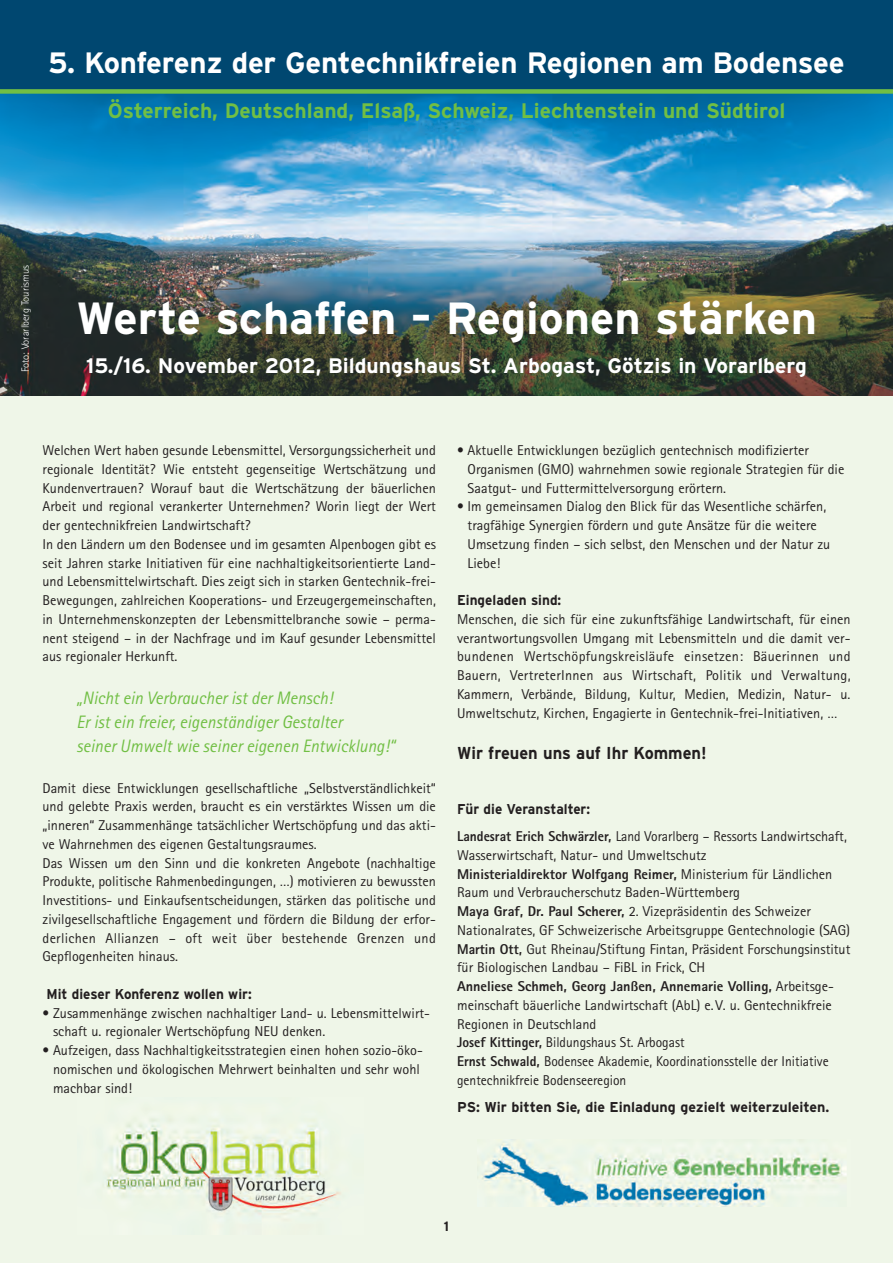
<style>
.page{position:relative;width:893px;height:1263px;background:#fff}
.page>*{position:absolute;margin:0;border:0;box-sizing:border-box;transform-origin:0 0}
.t1{font:700 45px "Interstate";color:#fff}
.t2{font:700 29.4px "Interstate";letter-spacing:-.005em;color:#fff}
.t3{font:700 21px "Interstate";color:#fff}
.t4{font:700 21px "Interstate";color:#71bf44}
.t5{font:italic 18px/24px "Agfa Rotis Sans Serif";color:#71bf44;scale:.95 1}
.t6{font:700 17.25px "Interstate";color:#231f20;scale:.95 1}
.t7{font:14.25px/18.8px "Agfa Rotis Sans Serif";color:#231f20}
.t8{font:14.25px/18.8px "Agfa Rotis Sans Serif";color:#231f20;scale:.95 1}
.t9{font:700 14.25px "Interstate";color:#231f20;scale:.95 1}
.t10{font:700 14.25px "Interstate";color:#231f20}
.t11{font:700 13.5px "Interstate";color:#231f20}
.t12{font:300 10.5px "Agfa Rotis Sans Serif";color:#fff}
.s1{font-weight:800}
</style>
<div class="page">
<div style="left:0;top:0;width:893px;height:393px;background:#004770"></div>
<div style="left:0;top:388px;width:893px;height:875px;background:#eff6e8"></div>
<img style="left:0;top:94px;width:893px;height:302px">
<div style="left:0;top:89px;width:893px;height:5px;background:#71bf44"></div>
<img style="left:106px;top:1119px;width:235px;height:95px">
<img style="left:482px;top:1139px;width:365px;height:67px">
<h2 class="t2" style="left:48px;top:46px;width:798px">5. Konferenz der Gentechnikfreien Regionen am Bodensee</h2>
<h3 class="t4" style="left:108px;top:99px;width:679px">Österreich, Deutschland, Elsaß, Schweiz, Liechtenstein und Südtirol</h3>
<p class="t12" style="left:22px;top:372px;width:109px;rotate:-90deg">Foto: Vorarlberg Tourismus</p>
<h1 class="t1" style="left:76px;top:292px;width:743px">Werte schaffen – Regionen stärken</h1>
<h3 class="t3" style="left:86px;top:353px;width:722px">15./16. November 2012, Bildungshaus St. Arbogast, Götzis in Vorarlberg</h3>
<p class="t7" style="left:43px;top:442px;width:395px">Welchen Wert haben gesunde Lebensmittel, Versorgungssicherheit und regionale Identität? Wie entsteht gegenseitige Wertschätzung und Kundenvertrauen? Worauf baut die Wertschätzung der bäuerlichen Arbeit und regional verankerter Unternehmen? Worin liegt der Wert der gentechnikfreien Landwirtschaft?<br>In den Ländern um den Bodensee und im gesamten Alpenbogen gibt es seit Jahren starke Initiativen für eine nachhaltigkeitsorientierte Land&shy;und Lebensmittelwirtschaft. Dies zeigt sich in starken Gentechnik-frei-Bewegungen, zahlreichen Kooperations- und Erzeugergemeinschaften, in Unternehmenskonzepten der Lebensmittelbranche sowie – perma&shy;nent steigend – in der Nachfrage und im Kauf gesunder Lebensmittel aus regionaler Herkunft.</p>
<p class="t5" style="left:77px;top:688px;width:337px">„Nicht ein Verbraucher ist der Mensch!<br>Er ist ein freier, eigenständiger Gestalter<br>seiner Umwelt wie seiner eigenen Entwicklung!“</p>
<p class="t7" style="left:43px;top:780px;width:395px">Damit diese Entwicklungen gesellschaftliche „Selbstverständlichkeit“ und gelebte Praxis werden, braucht es ein verstärktes Wissen um die „inneren“ Zusammenhänge tatsächlicher Wertschöpfung und das akti&shy;ve Wahrnehmen des eigenen Gestaltungsraumes.<br>Das Wissen um den Sinn und die konkreten Angebote (nachhaltige Produkte, politische Rahmenbedingungen, …) motivieren zu bewussten Investitions- und Einkaufsentscheidungen, stärken das politische und zivilgesellschaftliche Engagement und fördern die Bildung der erfor&shy;derlichen Allianzen – oft weit über bestehende Grenzen und Gepflogenheiten hinaus.</p>
<p class="t9" style="left:46px;top:986px;width:218px">Mit dieser Konferenz wollen wir:</p>
<p class="t8" style="left:53px;top:1005px;width:398px;text-indent:-11px">• Zusammenhänge zwischen nachhaltiger Land- u. Lebensmittelwirt&shy;schaft u. regionaler Wertschöpfung NEU denken.</p>
<p class="t8" style="left:53px;top:1042px;width:391px;text-indent:-11px">• Aufzeigen, dass Nachhaltigkeitsstrategien einen hohen sozio-öko&shy;nomischen und ökologischen Mehrwert beinhalten und sehr wohl machbar sind!</p>
<p class="t8" style="left:468px;top:442px;width:398px;text-indent:-10px">• Aktuelle Entwicklungen bezüglich gentechnisch modifizierter<br>Organismen (GMO) wahrnehmen sowie regionale Strategien für die<br>Saatgut- und Futtermittelversorgung erörtern.</p>
<p class="t8" style="left:468px;top:498px;width:383px;text-indent:-10px">• Im gemeinsamen Dialog den Blick für das Wesentliche schärfen, tragfähige Synergien fördern und gute Ansätze für die weitere Umsetzung finden – sich selbst, den Menschen und der Natur zu Liebe!</p>
<p class="t9" style="left:457px;top:592px;width:111px">Eingeladen sind:</p>
<p class="t7" style="left:457px;top:611px;width:395px;text-align:justify">Menschen, die sich für eine zukunftsfähige Landwirtschaft, für einen verantwortungsvollen Umgang mit Lebensmitteln und die damit ver&shy;bundenen Wertschöpfungskreisläufe einsetzen: Bäuerinnen und Bauern, VertreterInnen aus Wirtschaft, Politik und Verwaltung, Kammern, Verbände, Bildung, Kultur, Medien, Medizin, Natur- u.<br>Umweltschutz, Kirchen, Engagierte in Gentechnik-frei-Initiativen, …</p>
<p class="t6" style="left:457px;top:743px;width:264px">Wir freuen uns auf Ihr Kommen!</p>
<p class="t9" style="left:457px;top:801px;width:142px">Für die Veranstalter:</p>
<p class="t8" style="left:457px;top:828px;width:416px"><span class="s1">Landesrat Erich Schwärzler,</span> Land Vorarlberg – Ressorts Landwirtschaft, Wasserwirtschaft, Natur- und Umweltschutz<br><span class="s1">Ministerialdirektor Wolfgang Reimer,</span> Ministerium für Ländlichen Raum und Verbraucherschutz Baden-Württemberg<br><span class="s1">Maya Graf, Dr. Paul Scherer,</span> 2. Vizepräsidentin des Schweizer Nationalrates, GF Schweizerische Arbeitsgruppe Gentechnologie (SAG)<br><span class="s1">Martin Ott,</span> Gut Rheinau/Stiftung Fintan, Präsident Forschungsinstitut für Biologischen Landbau – FiBL in Frick, CH<br><span class="s1">Anneliese Schmeh, Georg Janßen, Annemarie Volling,</span> Arbeitsge&shy;meinschaft bäuerliche Landwirtschaft (AbL) e. V. u. Gentechnikfreie Regionen in Deutschland<br><span class="s1">Josef Kittinger,</span> Bildungshaus St. Arbogast<br><span class="s1">Ernst Schwald,</span> Bodensee Akademie, Koordinationsstelle der Initiative gentechnikfreie Bodenseeregion</p>
<p class="t10" style="left:457px;top:1099px;width:374px">PS: Wir bitten Sie, die Einladung gezielt weiterzuleiten.</p>
<p class="t11" style="left:444px;top:1219px;width:7px">1</p>
</div>
